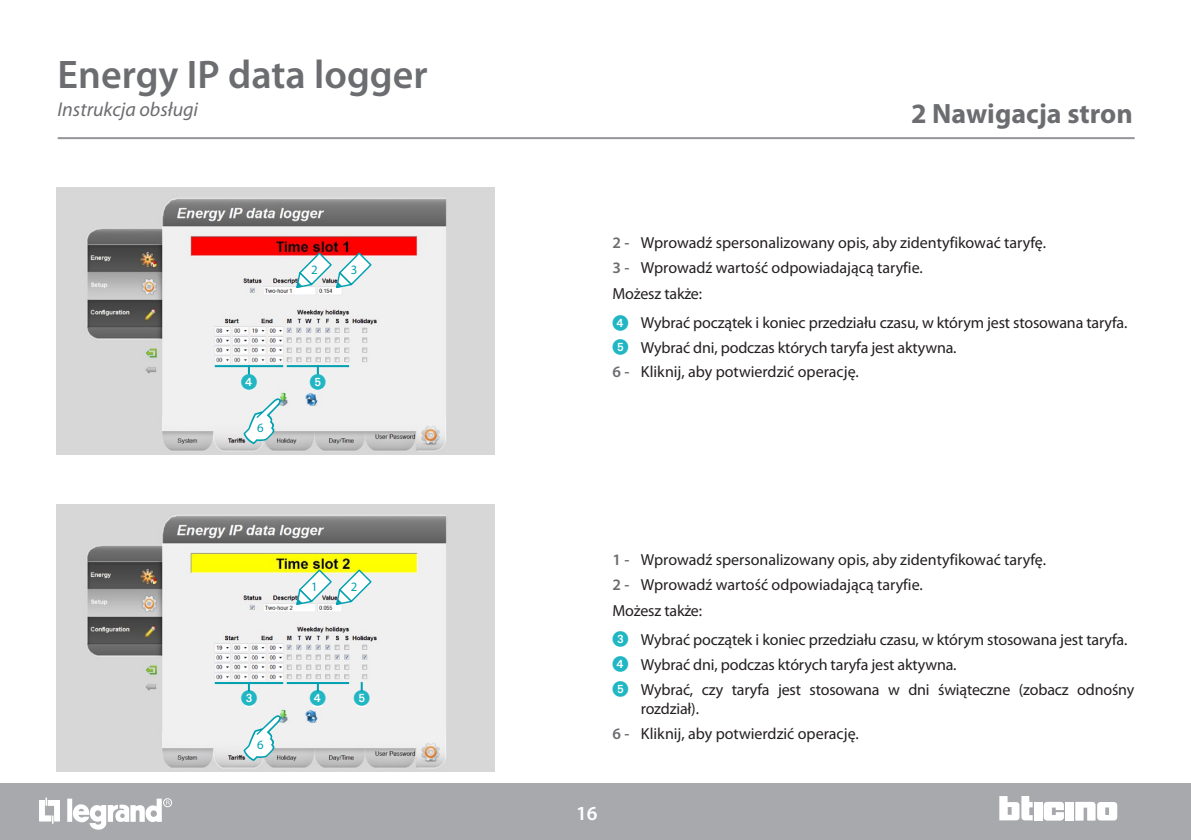
<style>
.page{position:relative;width:1191px;height:840px;background:#fff}
.page>*{position:absolute;margin:0;border:0;box-sizing:border-box;transform-origin:0 0}
.t1{font:600 40px "Myriad Pro";color:#6c6d70}
.t2{font:700 28px "Myriad Pro";color:#6c6d70}
.t3{font:italic 20px "Myriad Pro";color:#6c6d70}
.t4{font:600 20px "Myriad Pro";color:#fff}
.t5{font:16px/24.8px "Myriad Pro";letter-spacing:-.01em;color:#231f20}
.t6{font:16px "European Pi One";color:#21b6c4}
.t7{font:12.8px "Myriad Pro";color:#00a0b0}
.s1{font-weight:600;color:#6c6d70}
.s2{font-family:"European Pi One";color:#21b6c4}
</style>
<div class="page">
<hr style="left:58px;top:137px;width:1076px;height:2px;background:#939598">
<div style="left:0;top:783px;width:1191px;height:56px;background:#a8a9ad"></div>
<div style="left:1034px;top:801px;width:8px;height:18px;background:#fff"></div>
<div style="left:1065px;top:801px;width:8px;height:18px;background:#fff"></div>
<svg style="left:1075px;top:801px;width:42px;height:19px"></svg>
<svg style="left:999px;top:796px;width:33px;height:23px"></svg>
<svg style="left:1043px;top:801px;width:20px;height:18px"></svg>
<div style="left:67px;top:798px;width:5px;height:23px;background:#fff"></div>
<svg style="left:39px;top:797px;width:21px;height:26px"></svg>
<div style="left:163px;top:798px;width:9px;height:8px;border:1px solid #fff;border-radius:50%"></div>
<svg style="left:72px;top:798px;width:98px;height:32px"></svg>
<img style="left:57px;top:187px;width:438px;height:267px">
<hr style="left:215px;top:365px;width:68px;height:2px;background:#00a0b0">
<hr style="left:287px;top:365px;width:62px;height:2px;background:#00a0b0">
<div style="left:245px;top:378px;width:8px;height:12px;background:#fff"></div>
<svg style="left:248px;top:367px;width:2px;height:7px"></svg>
<div style="left:314px;top:378px;width:8px;height:12px;background:#fff"></div>
<svg style="left:317px;top:367px;width:2px;height:7px"></svg>
<svg style="left:244px;top:398px;width:36px;height:46px"></svg>
<svg style="left:295px;top:251px;width:78px;height:38px"></svg>
<img style="left:57px;top:504px;width:438px;height:267px">
<hr style="left:215px;top:681px;width:68px;height:2px;background:#00a0b0">
<hr style="left:287px;top:681px;width:62px;height:2px;background:#00a0b0">
<div style="left:245px;top:695px;width:8px;height:11px;background:#fff"></div>
<svg style="left:248px;top:681px;width:2px;height:10px"></svg>
<div style="left:314px;top:695px;width:8px;height:11px;background:#fff"></div>
<svg style="left:317px;top:681px;width:2px;height:10px"></svg>
<div style="left:358px;top:695px;width:8px;height:11px;background:#fff"></div>
<svg style="left:361px;top:681px;width:2px;height:10px"></svg>
<svg style="left:244px;top:715px;width:36px;height:45px"></svg>
<svg style="left:295px;top:568px;width:78px;height:37px"></svg>
<h1 class="t1" style="left:58px;top:49px;width:371px">Energy IP data logger</h1>
<p class="t3" style="left:58px;top:96px;width:142px">Instrukcja obsługi</p>
<p class="t7" style="left:311px;top:262px;width:8px">2</p>
<p class="t7" style="left:351px;top:262px;width:8px">3</p>
<p class="t6" style="left:241px;top:372px;width:18px">4</p>
<p class="t6" style="left:310px;top:372px;width:17px">5</p>
<p class="t7" style="left:257px;top:419px;width:8px">6</p>
<p class="t7" style="left:311px;top:579px;width:8px">1</p>
<p class="t7" style="left:351px;top:579px;width:8px">2</p>
<p class="t6" style="left:241px;top:689px;width:18px">3</p>
<p class="t6" style="left:310px;top:689px;width:17px">4</p>
<p class="t6" style="left:354px;top:689px;width:17px">5</p>
<p class="t7" style="left:257px;top:736px;width:8px">6</p>
<h2 class="t2" style="left:911px;top:95px;width:223px">2 Nawigacja stron</h2>
<p class="t5" style="left:612px;top:230px;width:435px"><span class="s1">2 -</span> Wprowadź spersonalizowany opis, aby zidentyfikować taryfę.<br><span class="s1">3 -</span> Wprowadź wartość odpowiadającą taryfie.</p>
<p class="t5" style="left:612px;top:281px;width:91px">Możesz także:</p>
<p class="t5" style="left:612px;top:310px;width:516px"><span class="s2">4</span> Wybrać początek i koniec przedziału czasu, w którym jest stosowana taryfa.<br><span class="s2">5</span> Wybrać dni, podczas których taryfa jest aktywna.</p>
<p class="t5" style="left:612px;top:359px;width:248px"><span class="s1">6 -</span> Kliknij, aby potwierdzić operację.</p>
<p class="t5" style="left:612px;top:546px;width:435px"><span class="s1">1 -</span> Wprowadź spersonalizowany opis, aby zidentyfikować taryfę.<br><span class="s1">2 -</span> Wprowadź wartość odpowiadającą taryfie.</p>
<p class="t5" style="left:612px;top:598px;width:91px">Możesz także:</p>
<p class="t5" style="left:612px;top:627px;width:523px"><span class="s2">3</span> Wybrać początek i koniec przedziału czasu, w którym stosowana jest taryfa.<br><span class="s2">4</span> Wybrać dni, podczas których taryfa jest aktywna.<br><span class="s2">5</span> Wybrać, czy taryfa jest stosowana w dni świąteczne (zobacz odnośny</p>
<p class="t5" style="left:641px;top:696px;width:60px">rozdział).</p>
<p class="t5" style="left:612px;top:720px;width:248px"><span class="s1">6 -</span> Kliknij, aby potwierdzić operację.</p>
<p class="t4" style="left:576px;top:800px;width:23px">16</p>
</div>
